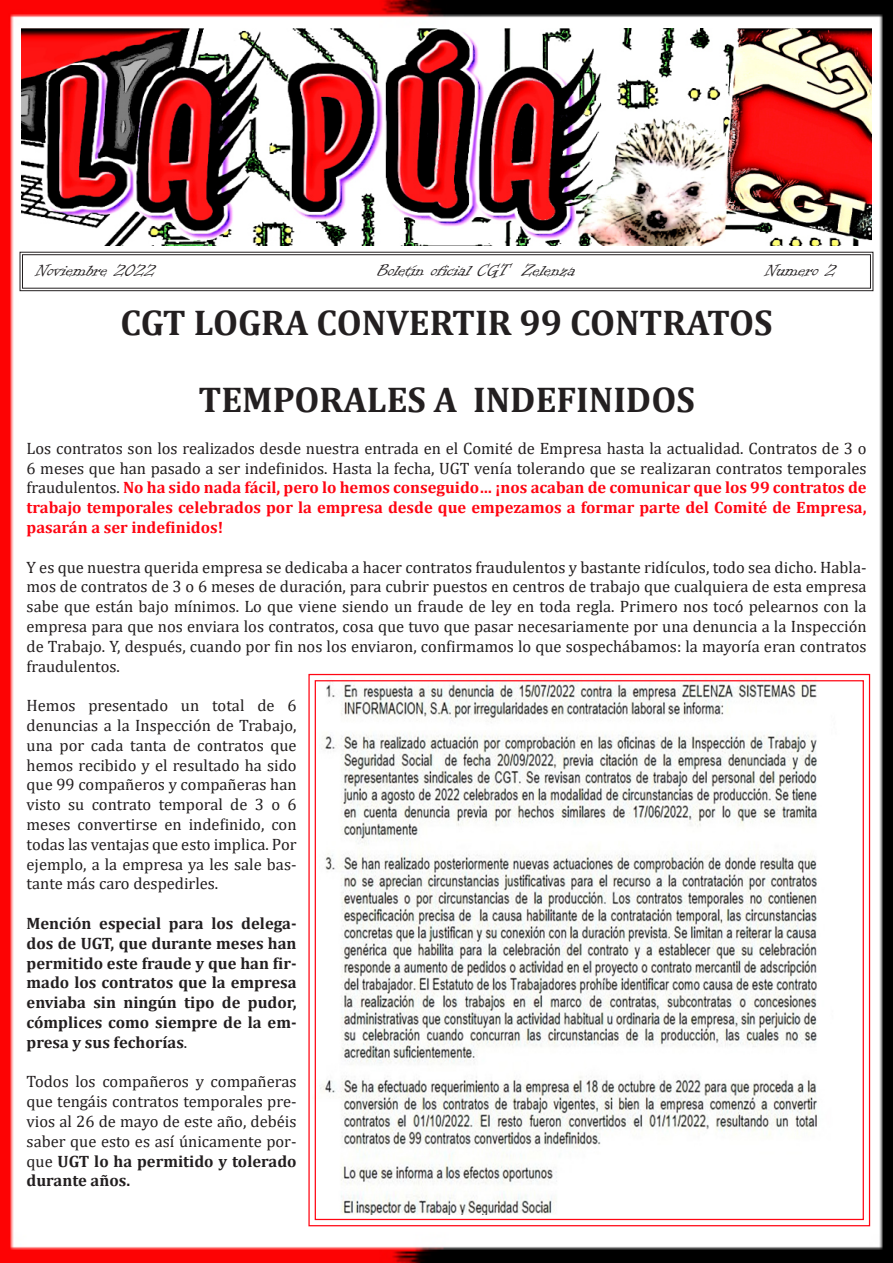
<style>
.page{position:relative;width:893px;height:1263px;background:#fff}
.page>*{position:absolute;margin:0;border:0;box-sizing:border-box;transform-origin:0 0}
.t1{font:700 36px "Cambria";color:#231f20}
.t2{font:19.5px "Informal Roman";color:#231f20}
.t3{font:16.5px/19.8px "Cambria";color:#231f20;text-align:justify}
.t4{font:700 16.5px/19.8px "Cambria";color:#231f20;text-align:justify}
.s1{font-weight:700;color:#ff0613}
.s2{font-weight:400}
.s3{font-weight:700}
</style>
<div class="page">
<img style="left:0;top:0;width:893px;height:1263px">
<svg style="left:20px;top:252px;width:853px;height:39px"></svg>
<div style="left:22px;top:254px;width:849px;height:34px;border:1px solid #231f20"></div>
<img style="left:21px;top:28px;width:851px;height:217px">
<svg style="left:308px;top:673px;width:563px;height:554px"></svg>
<p class="t2" style="left:36px;top:259px;width:120px">Noviembre 2022</p>
<p class="t2" style="left:377px;top:259px;width:200px">Boletín oficial CGT Zelenza</p>
<p class="t2" style="left:765px;top:259px;width:72px">Numero 2</p>
<p class="t1" style="left:121px;top:297px;width:653px">CGT LOGRA CONVERTIR 99 CONTRATOS</p>
<p class="t1" style="left:198px;top:375px;width:498px">TEMPORALES A INDEFINIDOS</p>
<p class="t3" style="left:27px;top:438px;width:842px">Los contratos son los realizados desde nuestra entrada en el Comité de Empresa hasta la actualidad. Contratos de 3 o 6 meses que han pasado a ser indefinidos. Hasta la fecha, UGT venía tolerando que se realizaran contratos temporales fraudulentos. <span class="s1">No ha sido nada fácil, pero lo hemos conseguido… ¡nos acaban de comunicar que los 99 contratos de trabajo temporales celebrados por la empresa desde que empezamos a formar parte del Comité de Empresa, pasarán a ser indefinidos!</span></p>
<p class="t3" style="left:27px;top:557px;width:842px">Y es que nuestra querida empresa se dedicaba a hacer contratos fraudulentos y bastante ridículos, todo sea dicho. Habla&shy;mos de contratos de 3 o 6 meses de duración, para cubrir puestos en centros de trabajo que cualquiera de esta empresa sabe que están bajo mínimos. Lo que viene siendo un fraude de ley en toda regla. Primero nos tocó pelearnos con la empresa para que nos enviara los contratos, cosa que tuvo que pasar necesariamente por una denuncia a la Inspección de Trabajo. Y, después, cuando por fin nos los enviaron, confirmamos lo que sospechábamos: la mayoría eran contratos fraudulentos.</p>
<p class="t3" style="left:27px;top:695px;width:272px">Hemos presentado un total de 6 denuncias a la Inspección de Trabajo, una por cada tanta de contratos que hemos recibido y el resultado ha sido que 99 compañeros y compañeras han visto su contrato temporal de 3 o 6 meses convertirse en indefinido, con todas las ventajas que esto implica. Por ejemplo, a la empresa ya les sale bas&shy;tante más caro despedirles.</p>
<p class="t4" style="left:27px;top:913px;width:272px">Mención especial para los delega&shy;dos de UGT, que durante meses han permitido este fraude y que han fir&shy;mado los contratos que la empresa enviaba sin ningún tipo de pudor, cómplices como siempre de la em&shy;presa y sus fechorías<span class="s2">.</span></p>
<p class="t3" style="left:27px;top:1072px;width:272px">Todos los compañeros y compañeras que tengáis contratos temporales pre&shy;vios al 26 de mayo de este año, debéis saber que esto es así únicamente por&shy;que <span class="s3">UGT lo ha permitido y tolerado durante años.</span></p>
</div>
